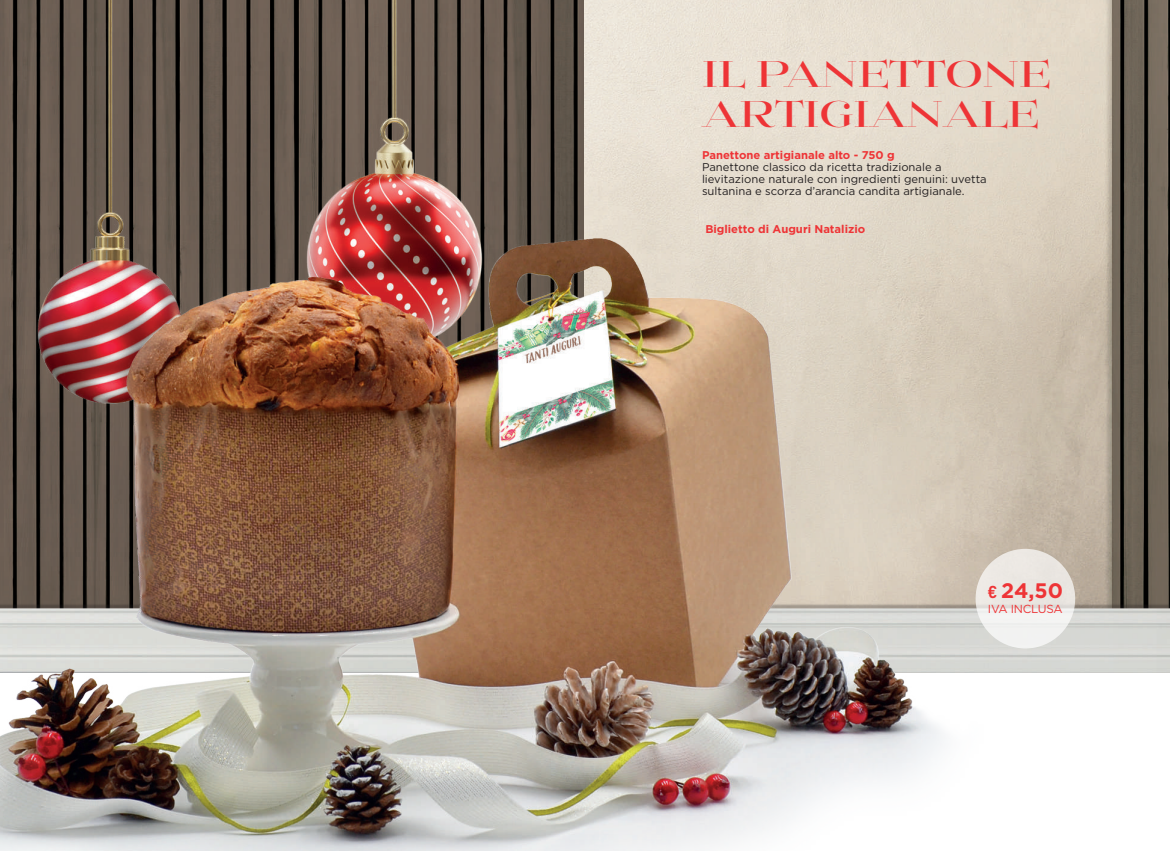
<style>
.page{position:relative;width:1170px;height:851px;background:#fff}
.page>*{position:absolute;margin:0;border:0;box-sizing:border-box;transform-origin:0 0}
.t1{font:37.5px/40px "Mittwoch Nor Bol";color:#ee3436}
.t2{font:700 21px "Gotham";color:#ee3436}
.t3{font:11.62px "Gotham";letter-spacing:-.02em;color:#ee3436}
.t4{font:11.25px/11.9px "Gotham";color:#231f20}
.t5{font:700 11.25px "Gotham";color:#ee3436}
.s1{font-family:"D DIN Bold";font-weight:400;font-size:17.5px}
</style>
<div class="page">
<img style="left:0;top:0;width:1169px;height:850px">
<svg style="left:975px;top:548px;width:100px;height:100px;fill:#ece8e4"></svg>
<h1 class="t1" style="left:702px;top:55px;width:350px">IL PANETTONE<br>ARTIGIANALE</h1>
<p class="t5" style="left:702px;top:148px;width:194px">Panettone artigianale alto - 750 g</p>
<p class="t4" style="left:702px;top:161px;width:286px">Panettone classico da ricetta tradizionale a lievitazione naturale con ingredienti genuini: uvetta sultanina e scorza d’arancia candita artigianale.</p>
<p class="t5" style="left:705px;top:222px;width:161px">Biglietto di Auguri Natalizio</p>
<h2 class="t2" style="left:987px;top:578px;width:77px"><span class="s1">€</span> 24,50</h2>
<p class="t3" style="left:987px;top:602px;width:76px">IVA INCLUSA</p>
</div>
